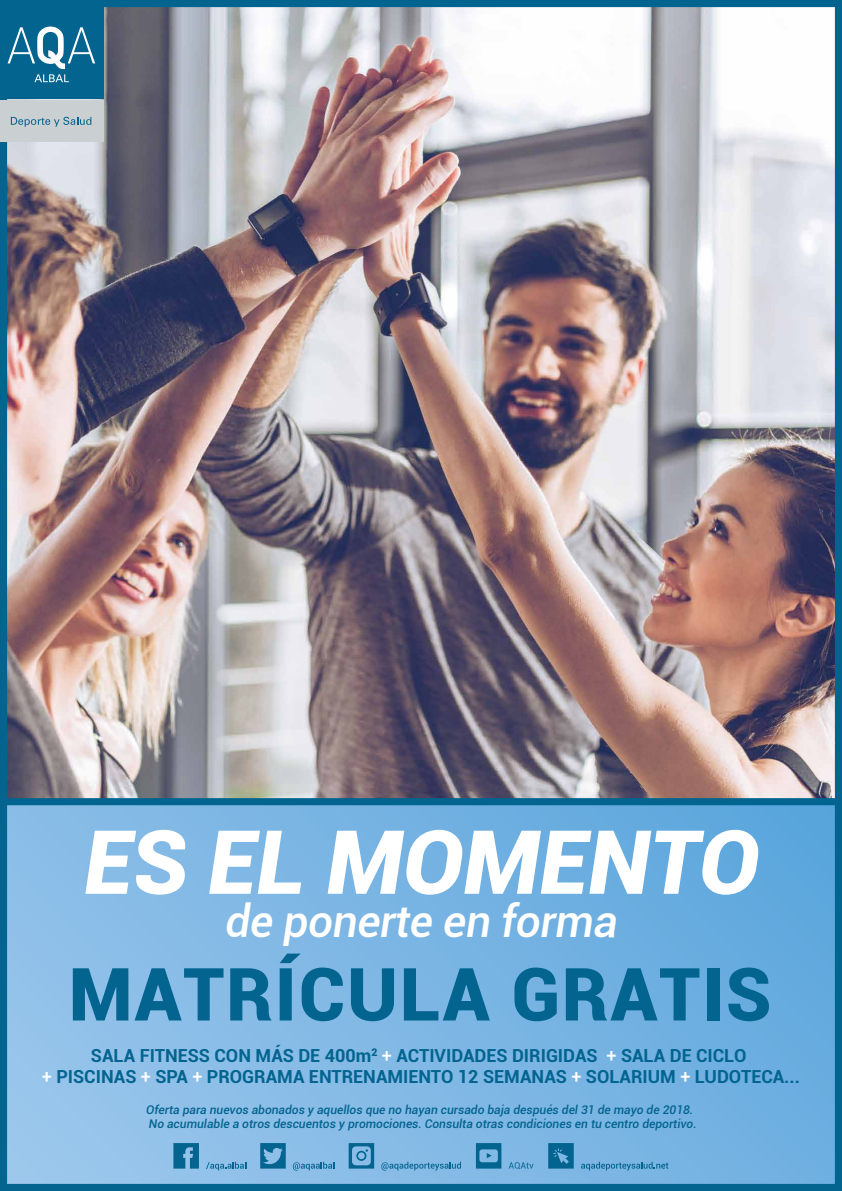
<style>
.page{position:relative;width:842px;height:1191px;background:#fff}
.page>*{position:absolute;margin:0;border:0;box-sizing:border-box;transform-origin:0 0}
.t1{font:italic 900 88.7px "Roboto";letter-spacing:-.01em;color:#fff}
.t2{font:900 73.4px "Roboto";letter-spacing:.025em;color:#02648f}
.t3{font:italic 500 44.3px "Roboto";letter-spacing:-.01em;color:#fff}
.t4{font:700 18px/21.6px "Roboto";color:#02648f;text-align:center}
.t5{font:italic 500 12px/14.4px "Roboto";color:#02648f}
.s1{font-weight:500;color:#fff}
</style>
<div class="page">
<img style="left:0;top:0;width:842px;height:1191px">
<svg style="left:381px;top:1161px;width:80px;height:9px"></svg>
<svg style="left:509px;top:1162px;width:25px;height:7px"></svg>
<svg style="left:581px;top:1161px;width:87px;height:9px"></svg>
<svg style="left:476px;top:1143px;width:25px;height:25px"></svg>
<svg style="left:548px;top:1143px;width:26px;height:25px"></svg>
<svg style="left:173px;top:1143px;width:26px;height:25px"></svg>
<svg style="left:260px;top:1143px;width:26px;height:25px"></svg>
<svg style="left:349px;top:1143px;width:25px;height:25px"></svg>
<svg style="left:293px;top:1161px;width:41px;height:9px"></svg>
<svg style="left:206px;top:1161px;width:40px;height:9px"></svg>
<div style="left:0;top:0;width:103px;height:99px;background:#02648f"></div>
<div style="left:0;top:101px;width:103px;height:41px;background:#cacfd2"></div>
<svg style="left:11px;top:117px;width:80px;height:10px"></svg>
<svg style="left:8px;top:27px;width:87px;height:55px"></svg>
<h1 class="t1" style="left:84px;top:799px;width:677px">ES EL MOMENTO</h1>
<h3 class="t3" style="left:225px;top:890px;width:394px">de ponerte en forma</h3>
<h2 class="t2" style="left:69px;top:942px;width:704px">MATRÍCULA GRATIS</h2>
<h3 class="t4" style="left:42px;top:1043px;width:759px">SALA FITNESS CON MÁS DE 400m<sup>2</sup> <span class="s1">+</span> ACTIVIDADES DIRIGIDAS <span class="s1">+</span> SALA DE CICLO<br><span class="s1">+</span> PISCINAS <span class="s1">+</span> SPA <span class="s1">+</span> PROGRAMA ENTRENAMIENTO 12 SEMANAS <span class="s1">+</span> SOLARIUM <span class="s1">+</span> LUDOTECA...</h3>
<p class="t5" style="left:146px;top:1102px;width:552px">Oferta para nuevos abonados y aquellos que no hayan cursado baja después del 31 de mayo de 2018.<br>No acumulable a otros descuentos y promociones. Consulta otras condiciones en tu centro deportivo.</p>
</div>
